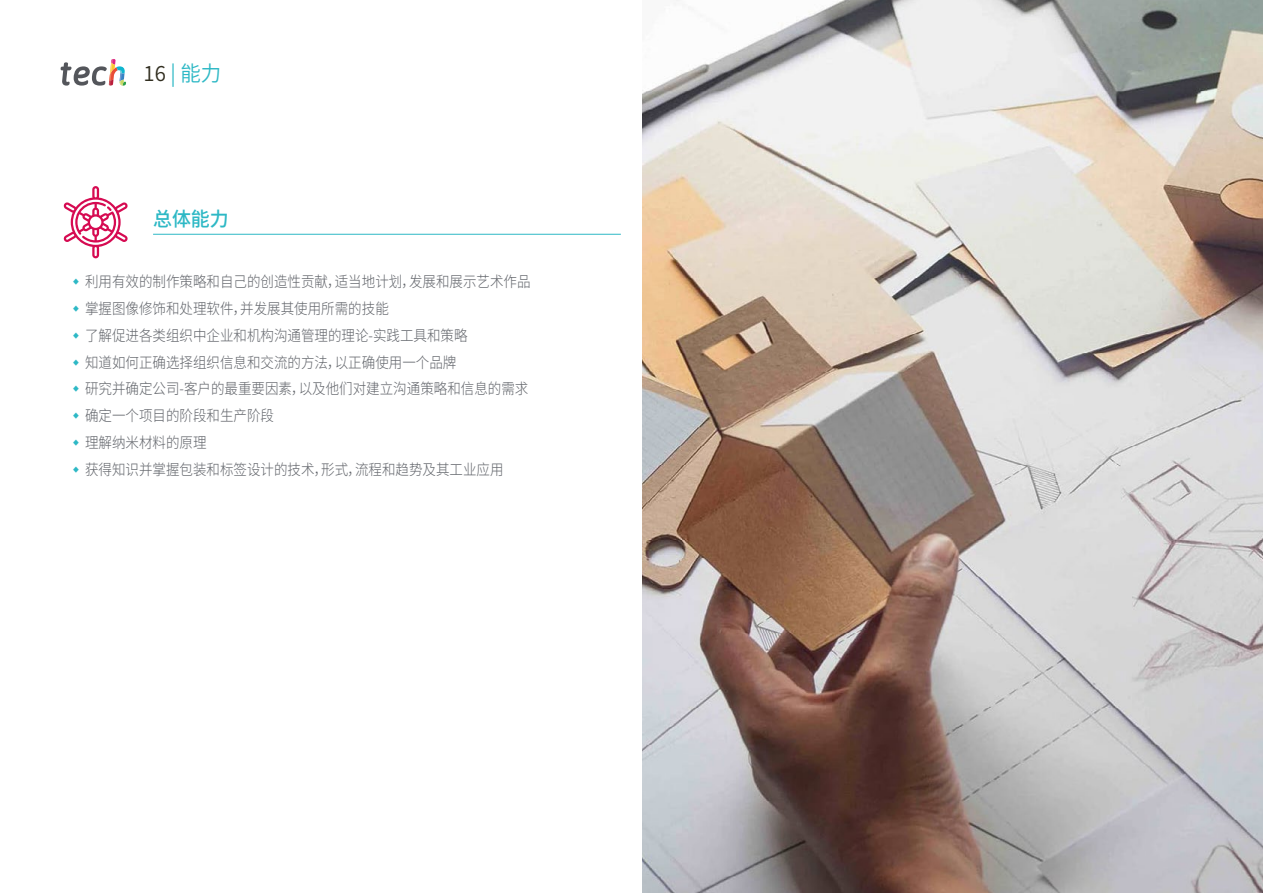
<style>
.page{position:relative;width:1263px;height:893px;background:#fff}
.page>*{position:absolute;margin:0;border:0;box-sizing:border-box;transform-origin:0 0}
.t1{font:21px "Source Han Sans CN";color:#2db8c5}
.t2{font:500 19.5px "Source Han Sans CN";color:#2db8c5}
.t3{font:300 15px/26.7px "Source Han Sans CN";color:#61646a;scale:.9 1}
.s1{color:#312e20}
</style>
<div class="page">
<hr style="left:153px;top:234px;width:468px;height:1px;background:#2db8c5">
<svg style="left:61px;top:59px;width:65px;height:27px"></svg>
<img style="left:642px;top:0;width:621px;height:893px">
<svg style="left:63px;top:186px;width:65px;height:72px"></svg>
<h1 class="t1" style="left:144px;top:61px;width:79px"><span class="s1">16</span> | 能力</h1>
<h2 class="t2" style="left:153px;top:208px;width:77px">总体能力</h2>
<p class="t3" style="left:85px;top:269px;width:497px">利用有效的制作策略和自己的创造性贡献，适当地计划，发展和展示艺术作品掌握图像修饰和处理软件，并发展其使用所需的技能<br>了解促进各类组织中企业和机构沟通管理的理论-实践工具和策略<br>知道如何正确选择组织信息和交流的方法，以正确使用一个品牌<br>研究并确定公司-客户的最重要因素，以及他们对建立沟通策略和信息的需求确定一个项目的阶段和生产阶段<br>理解纳米材料的原理<br>获得知识并掌握包装和标签设计的技术，形式，流程和趋势及其工业应用</p>
</div>
